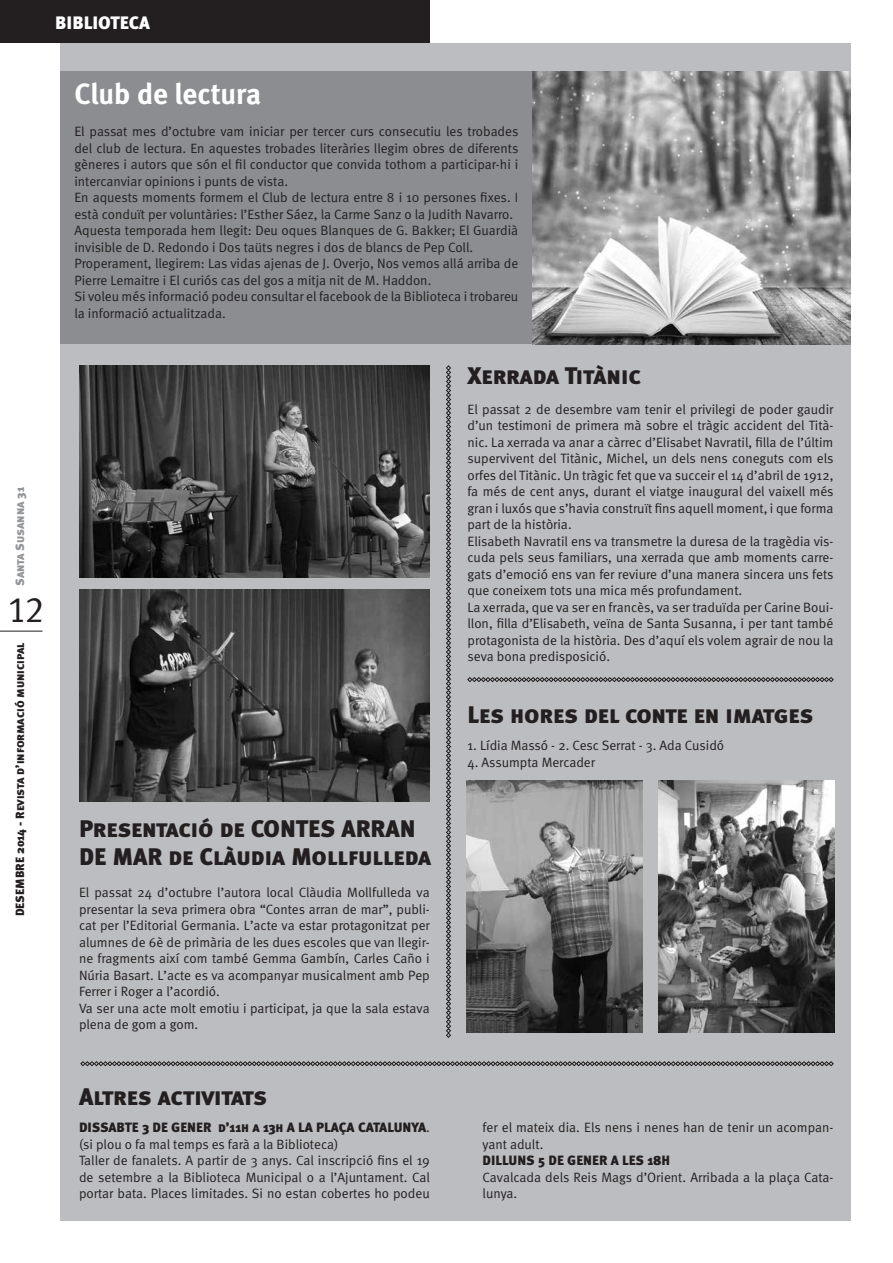
<style>
.page{position:relative;width:893px;height:1263px;background:#fff}
.page>*{position:absolute;margin:0;border:0;box-sizing:border-box;transform-origin:0 0}
.t1{font:36px "Meta Plus Normal Caps";color:#231f20}
.t2{font:700 29.25px "Meta";color:#fff}
.t3{font:24px/27px "Meta Black Caps";letter-spacing:-.005em;color:#231f20}
.t4{font:18px "Meta Black Caps";color:#fff}
.t5{font:13.5px/16.5px "Meta Normal";color:#231f20}
.t6{font:13.5px "Meta Black Caps";color:#231f20}
.t7{font:12px "Meta Black Caps";color:#231f20}
.t8{font:12px "Meta Black Caps";letter-spacing:-.015em;color:#939598}
.s1{font-family:"Meta Normal"}
</style>
<div class="page">
<hr style="left:0;top:631px;width:43px;height:1px;background:#231f20">
<div style="left:0;top:0;width:430px;height:43px;background:#231f20"></div>
<div style="left:60px;top:43px;width:790px;height:1177px;background:#bcbdc0"></div>
<img style="left:79px;top:589px;width:351px;height:212px">
<img style="left:79px;top:366px;width:351px;height:212px">
<div style="left:60px;top:71px;width:790px;height:273px;background:#8b8d90"></div>
<svg style="left:446px;top:365px;width:5px;height:673px"></svg>
<svg style="left:80px;top:1061px;width:754px;height:5px"></svg>
<svg style="left:467px;top:677px;width:367px;height:5px"></svg>
<img style="left:658px;top:781px;width:176px;height:251px">
<img style="left:466px;top:781px;width:176px;height:251px">
<img style="left:532px;top:71px;width:318px;height:273px">
<h3 class="t4" style="left:55px;top:12px;width:96px">BIBLIOTECA</h3>
<p class="t8" style="left:13px;top:586px;width:100px;rotate:-90deg">Santa Susanna 31</p>
<h1 class="t1" style="left:8px;top:588px;width:39px">12</h1>
<p class="t7" style="left:13px;top:916px;width:275px;rotate:-90deg">DESEMBRE 2014 - Revista d’informació municipal</p>
<h2 class="t2" style="left:74px;top:76px;width:188px">Club de lectura</h2>
<p class="t5" style="left:74px;top:123px;width:445px">El passat mes d’octubre vam iniciar per tercer curs consecutiu les trobades del club de lectura. En aquestes trobades literàries llegim obres de diferents gèneres i autors que són el fil conductor que convida tothom a participar-hi i intercanviar opinions i punts de vista.<br>En aquests moments formem el Club de lectura entre 8 i 10 persones fixes. I està conduït per voluntàries: l’Esther Sáez, la Carme Sanz o la Judith Navarro.<br>Aquesta temporada hem llegit: Deu oques Blanques de G. Bakker; El Guardià invisible de D. Redondo i Dos taüts negres i dos de blancs de Pep Coll.<br>Properament, llegirem: Las vidas ajenas de J. Overjo, Nos vemos allá arriba de Pierre Lemaitre i El curiós cas del gos a mitja nit de M. Haddon.<br>Si voleu més informació podeu consultar el facebook de la Biblioteca i trobareu la informació actualitzada.</p>
<h3 class="t3" style="left:467px;top:362px;width:175px">Xerrada Titànic</h3>
<p class="t5" style="left:467px;top:401px;width:368px">El passat 2 de desembre vam tenir el privilegi de poder gaudir d’un testimoni de primera mà sobre el tràgic accident del Tità&shy;nic. La xerrada va anar a càrrec d’Elisabet Navratil, filla de l’últim supervivent del Titànic, Michel, un dels nens coneguts com els orfes del Titànic. Un tràgic fet que va succeir el 14 d’abril de 1912, fa més de cent anys, durant el viatge inaugural del vaixell més gran i luxós que s’havia construït fins aquell moment, i que forma part de la història.<br>Elisabeth Navratil ens va transmetre la duresa de la tragèdia vis&shy;cuda pels seus familiars, una xerrada que amb moments carre&shy;gats d’emoció ens van fer reviure d’una manera sincera uns fets que coneixem tots una mica més profundament.<br>La xerrada, que va ser en francès, va ser traduïda per Carine Boui&shy;llon, filla d’Elisabeth, veïna de Santa Susanna, i per tant també protagonista de la història. Des d’aquí els volem agrair de nou la seva bona predisposició.</p>
<h3 class="t3" style="left:467px;top:701px;width:348px">Les hores del conte en imatges</h3>
<h3 class="t3" style="left:79px;top:815px;width:354px">Presentació de CONTES ARRAN<br>DE MAR de Clàudia Mollfulleda</h3>
<p class="t5" style="left:79px;top:884px;width:352px">El passat 24 d’octubre l’autora local Clàudia Mollfulleda va presentar la seva primera obra “Contes arran de mar”, publi&shy;cat per l’Editorial Germania. L’acte va estar protagonitzat per alumnes de 6è de primària de les dues escoles que van llegir&shy;ne fragments així com també Gemma Gambín, Carles Caño i Núria Basart. L’acte es va acompanyar musicalment amb Pep Ferrer i Roger a l’acordió.<br>Va ser una acte molt emotiu i participat, ja que la sala estava plena de gom a gom.</p>
<p class="t5" style="left:467px;top:737px;width:258px">1. Lídia Massó - 2. Cesc Serrat - 3. Ada Cusidó</p>
<p class="t5" style="left:467px;top:753px;width:129px">4. Assumpta Mercader</p>
<h3 class="t3" style="left:79px;top:1083px;width:190px">Altres activitats</h3>
<p class="t6" style="left:79px;top:1119px;width:352px">DISSABTE 3 DE GENER d’11h a 13h A LA PLAÇA CATALUNYA<span class="s1">.</span></p>
<p class="t5" style="left:79px;top:1135px;width:352px">(si plou o fa mal temps es farà a la Biblioteca)<br>Taller de fanalets. A partir de 3 anys. Cal inscripció fins el 19 de setembre a la Biblioteca Municipal o a l’Ajuntament. Cal portar bata. Places limitades. Si no estan cobertes ho podeu</p>
<p class="t5" style="left:483px;top:1119px;width:352px">fer el mateix dia. Els nens i nenes han de tenir un acompan&shy;yant adult.</p>
<p class="t6" style="left:483px;top:1152px;width:189px">DILLUNS 5 DE GENER A LES 18H</p>
<p class="t5" style="left:483px;top:1168px;width:352px">Cavalcada dels Reis Mags d’Orient. Arribada a la plaça Cata&shy;lunya.</p>
</div>
